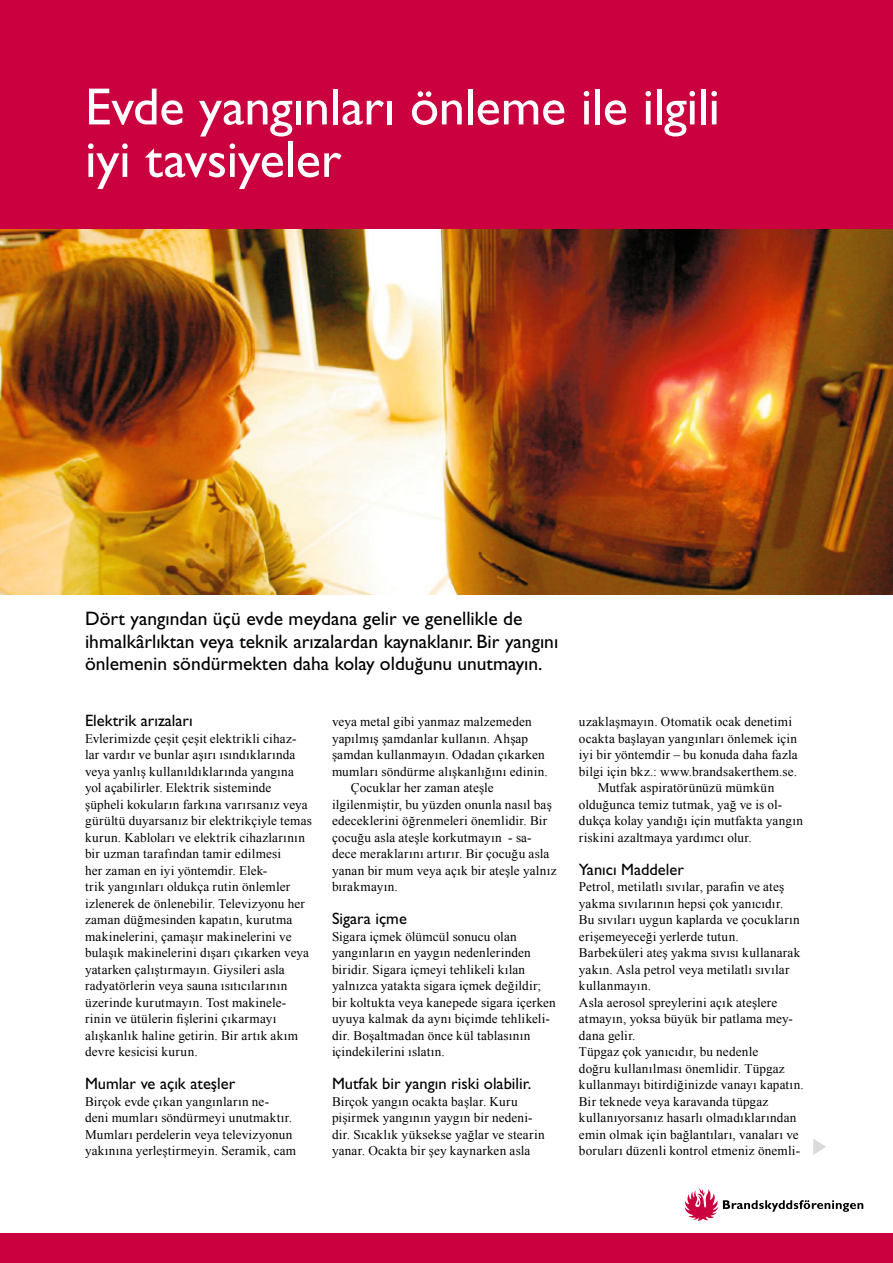
<style>
.page{position:relative;width:893px;height:1263px;background:#fff}
.page>*{position:absolute;margin:0;border:0;box-sizing:border-box;transform-origin:0 0}
.t1{font:52.5px/52.5px "Gill Sans CE";letter-spacing:-.005em;color:#fff}
.t2{font:19.5px/22.5px "Gill Sans CE";color:#000}
.t3{font:16.5px "Gill Sans CE";color:#000}
.t4{font:13.2px/16.5px "Times New Roman";letter-spacing:.015em;color:#000}
</style>
<div class="page">
<svg style="left:685px;top:1188px;width:178px;height:33px"></svg>
<img style="left:0;top:228px;width:893px;height:366px">
<div style="left:0;top:0;width:893px;height:228px;background:#cb003f"></div>
<div style="left:0;top:1233px;width:893px;height:30px;background:#cb003f"></div>
<svg style="left:813px;top:1139px;width:13px;height:16px"></svg>
<h1 class="t1" style="left:85px;top:81px;width:636px">Evde yangınları önleme ile ilgili iyi tavsiyeler</h1>
<h2 class="t2" style="left:85px;top:607px;width:475px">Dört yangından üçü evde meydana gelir ve genellikle de ihmalkârlıktan veya teknik arızalardan kaynaklanır. Bir yangını önlemenin söndürmekten daha kolay olduğunu unutmayın.</h2>
<p class="t3" style="left:85px;top:711px;width:109px">Elektrik arızaları</p>
<p class="t4" style="left:85px;top:730px;width:228px">Evlerimizde çeşit çeşit elektrikli cihaz&shy;lar vardır ve bunlar aşırı ısındıklarında veya yanlış kullanıldıklarında yangına yol açabilirler. Elektrik sisteminde şüpheli kokuların farkına varırsanız veya gürültü duyarsanız bir elektrikçiyle temas kurun. Kabloları ve elektrik cihazlarının bir uzman tarafından tamir edilmesi<br>her zaman en iyi yöntemdir. Elek-<br>trik yangınları oldukça rutin önlemler izlenerek de önlenebilir. Televizyonu her zaman düğmesinden kapatın, kurutma makinelerini, çamaşır makinelerini ve bulaşık makinelerini dışarı çıkarken veya yatarken çalıştırmayın. Giysileri asla radyatörlerin veya sauna ısıtıcılarının üzerinde kurutmayın. Tost makinele-- rinin ve ütülerin fişlerini çıkarmayı alışkanlık haline getirin. Bir artık akım devre kesicisi kurun.</p>
<p class="t3" style="left:85px;top:1074px;width:152px">Mumlar ve açık ateşler</p>
<p class="t4" style="left:85px;top:1093px;width:213px">Birçok evde çıkan yangınların ne-<br>deni mumları söndürmeyi unutmaktır.<br>Mumları perdelerin veya televizyonun yakınına yerleştirmeyin. Seramik, cam</p>
<p class="t4" style="left:332px;top:713px;width:201px">veya metal gibi yanmaz malzemeden</p>
<p class="t4" style="left:332px;top:730px;width:198px">yapılmış şamdanlar kullanın. Ahşap</p>
<p class="t4" style="left:332px;top:746px;width:214px">şamdan kullanmayın. Odadan çıkarken</p>
<p class="t4" style="left:332px;top:763px;width:217px">mumları söndürme alışkanlığını edinin.</p>
<p class="t4" style="left:351px;top:779px;width:145px">Çocuklar her zaman ateşle</p>
<p class="t4" style="left:332px;top:796px;width:221px">ilgilenmiştir, bu yüzden onunla nasıl baş</p>
<p class="t4" style="left:332px;top:812px;width:217px">edeceklerini öğrenmeleri önemlidir. Bir</p>
<p class="t4" style="left:332px;top:829px;width:201px">çocuğu asla ateşle korkutmayın - sa-</p>
<p class="t4" style="left:332px;top:845px;width:219px">dece meraklarını artırır. Bir çocuğu asla</p>
<p class="t4" style="left:332px;top:862px;width:226px">yanan bir mum veya açık bir ateşle yalnız</p>
<p class="t4" style="left:332px;top:878px;width:67px">bırakmayın.</p>
<p class="t3" style="left:332px;top:909px;width:76px">Sigara içme</p>
<p class="t4" style="left:332px;top:928px;width:225px">Sigara içmek ölümcül sonucu olan yangınların en yaygın nedenlerinden biridir. Sigara içmeyi tehlikeli kılan yalnızca yatakta sigara içmek değildir; bir koltukta veya kanepede sigara içerken uyuya kalmak da aynı biçimde tehlikeli&shy;dir. Boşaltmadan önce kül tablasının içindekilerini ıslatın.</p>
<p class="t3" style="left:332px;top:1074px;width:201px">Mutfak bir yangın riski olabilir.</p>
<p class="t4" style="left:332px;top:1093px;width:214px">Birçok yangın ocakta başlar. Kuru pişirmek yangının yaygın bir nedeni&shy;dir. Sıcaklık yüksekse yağlar ve stearin yanar. Ocakta bir şey kaynarken asla</p>
<p class="t4" style="left:579px;top:713px;width:215px">uzaklaşmayın. Otomatik ocak denetimi</p>
<p class="t4" style="left:579px;top:730px;width:220px">ocakta başlayan yangınları önlemek için</p>
<p class="t4" style="left:579px;top:746px;width:220px">iyi bir yöntemdir – bu konuda daha fazla</p>
<p class="t4" style="left:579px;top:763px;width:220px">bilgi için bkz.: www.brandsakerthem.se.</p>
<p class="t4" style="left:598px;top:779px;width:178px">Mutfak aspiratörünüzü mümkün</p>
<p class="t4" style="left:579px;top:796px;width:205px">olduğunca temiz tutmak, yağ ve is ol-</p>
<p class="t4" style="left:579px;top:812px;width:225px">dukça kolay yandığı için mutfakta yangın</p>
<p class="t4" style="left:579px;top:829px;width:174px">riskini azaltmaya yardımcı olur.</p>
<p class="t3" style="left:579px;top:859px;width:106px">Yanıcı Maddeler</p>
<p class="t4" style="left:579px;top:878px;width:226px">Petrol, metilatlı sıvılar, parafin ve ateş yakma sıvılarının hepsi çok yanıcıdır.<br>Bu sıvıları uygun kaplarda ve çocukların erişemeyeceği yerlerde tutun.<br>Barbeküleri ateş yakma sıvısı kullanarak yakın. Asla petrol veya metilatlı sıvılar kullanmayın.<br>Asla aerosol spreylerini açık ateşlere atmayın, yoksa büyük bir patlama mey&shy;dana gelir.<br>Tüpgaz çok yanıcıdır, bu nedenle<br>doğru kullanılması önemlidir. Tüpgaz kullanmayı bitirdiğinizde vanayı kapatın.<br>Bir teknede veya karavanda tüpgaz kullanıyorsanız hasarlı olmadıklarından emin olmak için bağlantıları, vanaları ve boruları düzenli kontrol etmeniz önemli-</p>
</div>
